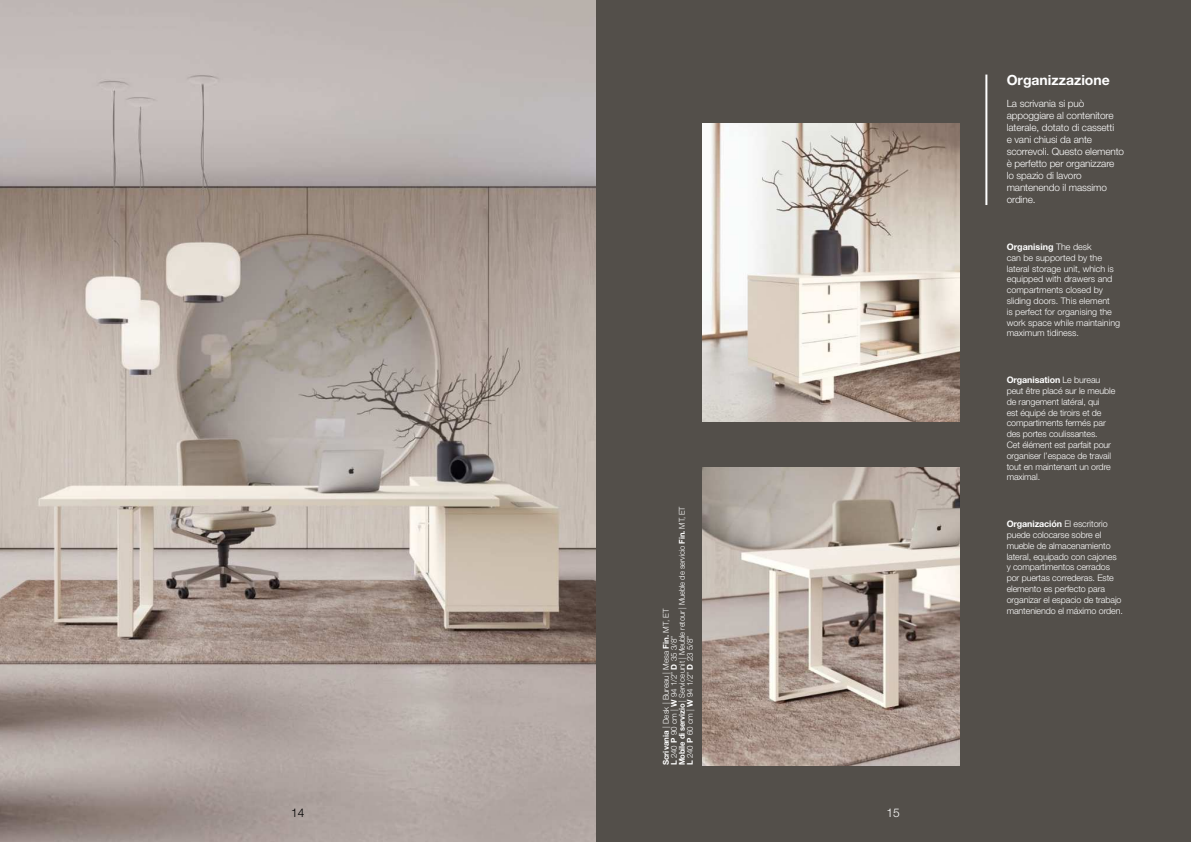
<style>
.page{position:relative;width:1191px;height:842px;background:#fff}
.page>*{position:absolute;margin:0;border:0;box-sizing:border-box;transform-origin:0 0}
.t1{font:700 14px "Helvetica Neue LT Pro";color:#fff}
.t2{font:300 12px "Helvetica Neue LT Pro";color:#000}
.t3{font:300 12px "Helvetica Neue LT Pro";color:#fff}
.t4{font:300 10px/12px "Helvetica Neue LT Pro";letter-spacing:-.01em;color:#fff}
.t5{font:300 9px/10.8px "Helvetica Neue LT Pro";letter-spacing:-.01em;color:#fff}
.t6{font:300 8px/8px "Helvetica Neue LT Pro";letter-spacing:-.01em;color:#fff}
.s1{font-weight:700}
</style>
<div class="page">
<div style="left:595px;top:0;width:596px;height:842px;background:#534f4a"></div>
<img style="left:0;top:0;width:595px;height:842px">
<hr style="left:985px;top:75px;width:2px;height:130px;background:#fff">
<img style="left:702px;top:124px;width:257px;height:298px">
<img style="left:702px;top:468px;width:257px;height:297px">
<p class="t6" style="left:662px;top:765px;width:261px;rotate:-90deg"><span class="s1">Scrivania</span> | Desk | Bureau | Mesa <span class="s1">Fin.</span> MT, ET<br><span class="s1">L</span> 240 <span class="s1">P</span> 90 cm | <span class="s1">W</span> 94 1/2” <span class="s1">D</span> 35 3/8”<br><span class="s1">Mobile di servizio</span> | Service unit | Meuble retour | Mueble de servicio <span class="s1">Fin.</span> MT, ET <span class="s1">L</span> 240 <span class="s1">P</span> 60 cm | <span class="s1">W</span> 94 1/2” <span class="s1">D</span> 23 5/8”</p>
<h2 class="t2" style="left:291px;top:807px;width:15px">14</h2>
<h2 class="t3" style="left:886px;top:807px;width:15px">15</h2>
<h1 class="t1" style="left:1006px;top:74px;width:105px">Organizzazione</h1>
<p class="t4" style="left:1006px;top:98px;width:119px">La scrivania si può appoggiare al contenitore laterale, dotato di cassetti<br>e vani chiusi da ante scorrevoli. Questo elemento è perfetto per organizzare lo spazio di lavoro mantenendo il massimo ordine.</p>
<p class="t5" style="left:1006px;top:242px;width:115px"><span class="s1">Organising</span> The desk<br>can be supported by the lateral storage unit, which is equipped with drawers and compartments closed by sliding doors. This element<br>is perfect for organising the work space while maintaining maximum tidiness.</p>
<p class="t5" style="left:1006px;top:375px;width:110px"><span class="s1">Organisation</span> Le bureau peut être placé sur le meuble de rangement latéral, qui<br>est équipé de tiroirs et de compartiments fermés par des portes coulissantes.<br>Cet élément est parfait pour organiser l’espace de travail tout en maintenant un ordre maximal.</p>
<p class="t5" style="left:1006px;top:519px;width:118px"><span class="s1">Organización</span> El escritorio puede colocarse sobre el mueble de almacenamiento lateral, equipado con cajones y compartimentos cerrados por puertas correderas. Este elemento es perfecto para organizar el espacio de trabajo manteniendo el máximo orden.</p>
</div>
